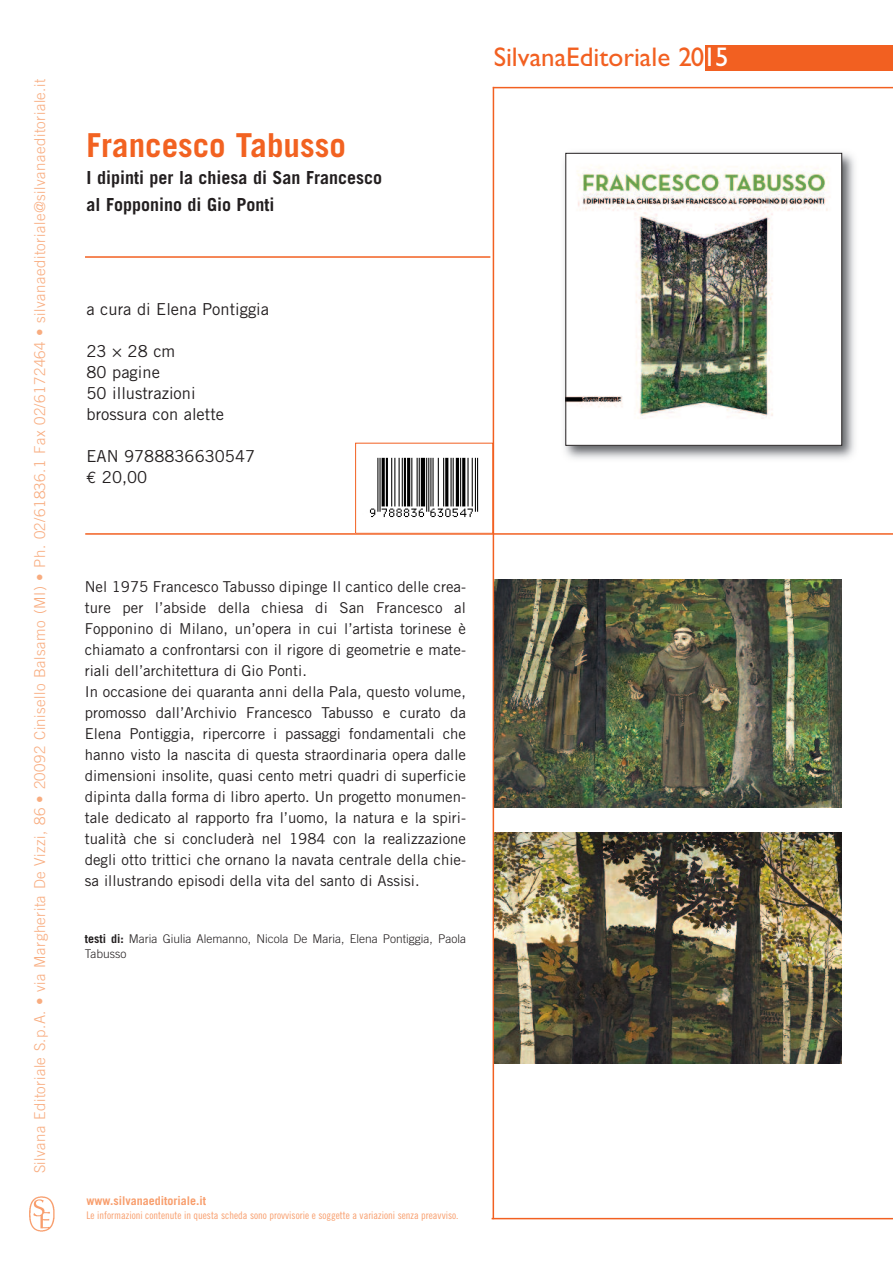
<style>
.page{position:relative;width:893px;height:1263px;background:#fff}
.page>*{position:absolute;margin:0;border:0;box-sizing:border-box;transform-origin:0 0}
.t1{font:700 33px "Trade Gothic";color:#f26221}
.t2{font:27px "Gill Sans";color:#f26021}
.t3{font:700 18px/27px "Trade Gothic";color:#231f20}
.t4{font:16.5px/21px "Trade Gothic";color:#231f20}
.t5{font:15px/21px "Trade Gothic";color:#231f20}
.t6{font:300 15px "Trade Gothic";letter-spacing:.035em;color:#f8ac7f}
.t7{font:300 12px/15px "Trade Gothic";color:#231f20}
.t8{font:700 12px "Trade Gothic";color:#f89e6d}
.t9{font:10.5px "Trade Gothic Cond Eighteen";color:#f89e6d}
.s1{font-family:"Euro Mono"}
.s2{color:#fff}
.s3{font-weight:700}
</style>
<div class="page">
<div style="left:705px;top:45px;width:188px;height:26px;background:#f26021"></div>
<hr style="left:85px;top:533px;width:808px;height:2px;background:#f26021">
<hr style="left:493px;top:87px;width:400px;height:1px;background:#f26021">
<hr style="left:85px;top:256px;width:405px;height:2px;background:#f26021">
<img style="left:369px;top:457px;width:110px;height:61px">
<div style="left:355px;top:443px;width:138px;height:90px;border:1px solid #f26021"></div>
<img style="left:29px;top:1196px;width:26px;height:36px">
<img style="left:495px;top:580px;width:347px;height:228px">
<hr style="left:492px;top:1218px;width:401px;height:1px;background:#f26021">
<img style="left:564px;top:152px;width:291px;height:307px">
<div style="left:566px;top:153px;width:276px;height:292px;background:#fff"></div>
<img style="left:568px;top:165px;width:262px;height:254px">
<div style="left:566px;top:153px;width:276px;height:293px;border:1px solid #231f20"></div>
<hr style="left:493px;top:87px;width:1px;height:1132px;background:#f26021">
<img style="left:495px;top:832px;width:347px;height:231px">
<p class="t6" style="left:34px;top:1173px;width:1096px;rotate:-90deg">Silvana Editoriale S.p.A. • via Margherita De Vizzi, 86 • 20092 Cinisello Balsamo (MI) • Ph. 02/61836.1 Fax 02/6172464 • silvanaeditoriale@silvanaeditoriale.it</p>
<h1 class="t1" style="left:87px;top:133px;width:261px">Francesco Tabusso</h1>
<p class="t3" style="left:87px;top:166px;width:297px">I dipinti per la chiesa di San Francesco al Fopponino di Gio Ponti</p>
<p class="t4" style="left:87px;top:300px;width:184px">a cura di Elena Pontiggia</p>
<p class="t4" style="left:87px;top:342px;width:139px">23 × 28 cm<br>80 pagine<br>50 illustrazioni brossura con alette</p>
<p class="t4" style="left:87px;top:447px;width:170px">EAN 9788836630547 <span class="s1">€</span> 20,00</p>
<h2 class="t2" style="left:494px;top:47px;width:236px">SilvanaEditoriale 20<span class="s2">15</span></h2>
<p class="t5" style="left:85px;top:577px;width:383px">Nel 1975 Francesco Tabusso dipinge Il cantico delle crea&shy;ture per l’abside della chiesa di San Francesco al Fopponino di Milano, un’opera in cui l’artista torinese è chiamato a confrontarsi con il rigore di geometrie e mate&shy;riali dell’architettura di Gio Ponti.<br>In occasione dei quaranta anni della Pala, questo volume, promosso dall’Archivio Francesco Tabusso e curato da Elena Pontiggia, ripercorre i passaggi fondamentali che hanno visto la nascita di questa straordinaria opera dalle dimensioni insolite, quasi cento metri quadri di superficie dipinta dalla forma di libro aperto. Un progetto monumen&shy;tale dedicato al rapporto fra l’uomo, la natura e la spiri&shy;tualità che si concluderà nel 1984 con la realizzazione degli otto trittici che ornano la navata centrale della chie&shy;sa illustrando episodi della vita del santo di Assisi.</p>
<p class="t7" style="left:85px;top:932px;width:383px"><span class="s3">testi di:</span> Maria Giulia Alemanno, Nicola De Maria, Elena Pontiggia, Paola<br>Tabusso</p>
<p class="t8" style="left:87px;top:1196px;width:121px">www.silvanaeditoriale.it</p>
<p class="t9" style="left:87px;top:1211px;width:374px">Le informazioni contenute in questa scheda sono provvisorie e soggette a variazioni senza preavviso.</p>
</div>
